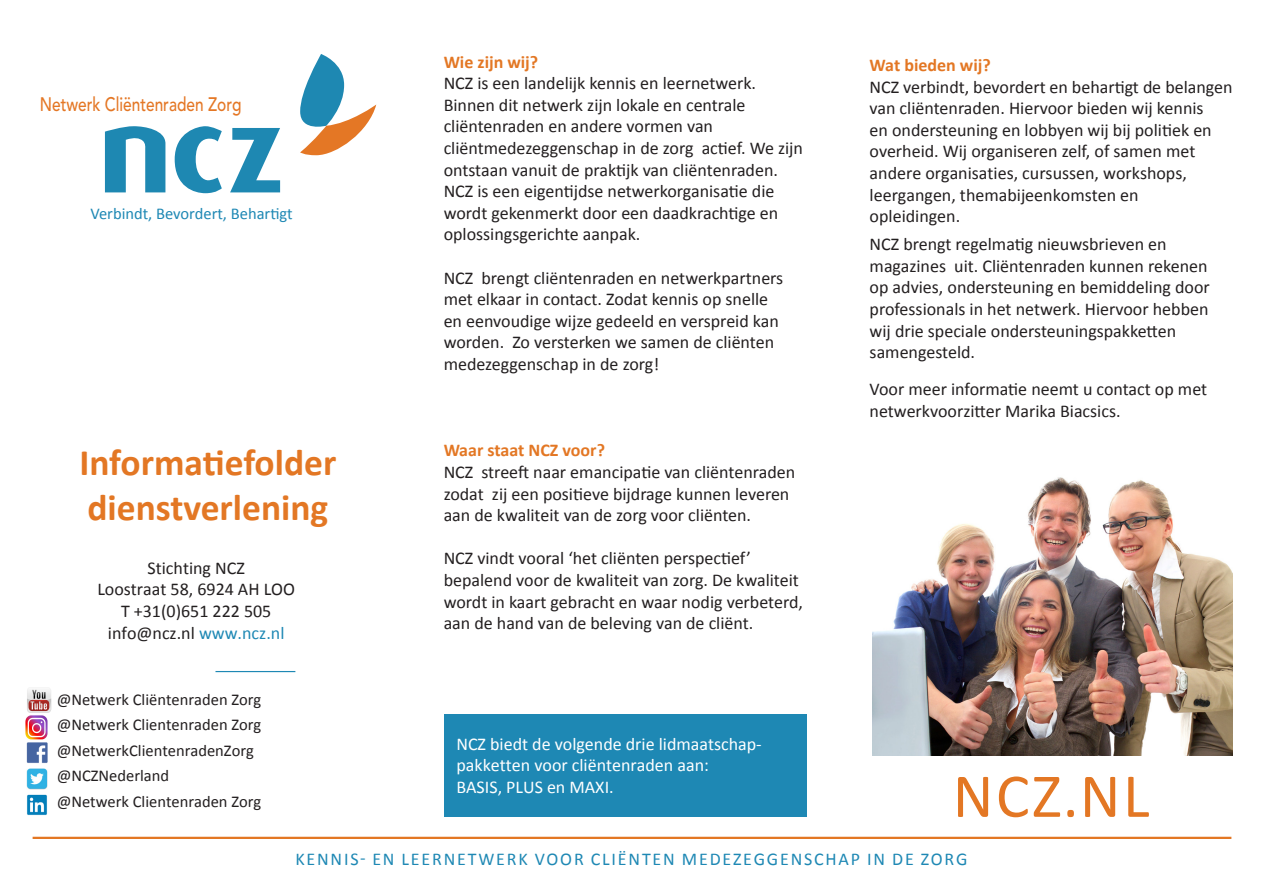
<style>
.page{position:relative;width:1263px;height:893px;background:#fff}
.page>*{position:absolute;margin:0;border:0;box-sizing:border-box;transform-origin:0 0}
.t1{font:63px "Calibri";color:#e37724}
.t2{font:700 37.5px/45px "Calibri";color:#e37724}
.t3{font:500 19.5px "Avenir LT";color:#e47725;scale:.8 1}
.t4{font:18px/21.6px "Calibri";color:#231f20}
.t5{font:18px/21.6px "Calibri";color:#fff}
.t6{font:18px "Calibri";letter-spacing:.1em;color:#1e88b4}
.t7{font:700 18px "Calibri";color:#e37724}
.t8{font:16.5px/25.5px "Calibri";color:#231f20}
.t9{font:16.5px "Calibri";color:#1e88b4}
.s1{color:#1e88b4}
.s2{font-weight:700;color:#e37724}
</style>
<div class="page">
<img style="left:872px;top:477px;width:360px;height:279px">
<hr style="left:33px;top:837px;width:1198px;height:2px;background:#e37724">
<hr style="left:215px;top:671px;width:80px;height:1px;background:#1e88b4">
<svg style="left:105px;top:126px;width:60px;height:66px"></svg>
<svg style="left:175px;top:126px;width:47px;height:67px"></svg>
<svg style="left:230px;top:128px;width:50px;height:64px"></svg>
<svg style="left:300px;top:54px;width:76px;height:101px"></svg>
<img style="left:27px;top:742px;width:21px;height:21px">
<img style="left:27px;top:768px;width:21px;height:21px">
<img style="left:27px;top:794px;width:20px;height:21px">
<div style="left:444px;top:714px;width:362px;height:103px;background:#1e88b4"></div>
<img style="left:26px;top:716px;width:22px;height:23px">
<img style="left:27px;top:689px;width:25px;height:24px">
<p class="t3" style="left:40px;top:93px;width:254px">Netwerk Cliëntenraden Zorg</p>
<p class="t9" style="left:90px;top:203px;width:204px">Verbindt, Bevordert, Behartigt</p>
<p class="t2" style="left:79px;top:440px;width:258px">Informatiefolder dienstverlening</p>
<p class="t4" style="left:97px;top:557px;width:199px;text-align:center">Stichting NCZ<br>Loostraat 58, 6924 AH LOO<br>T +31(0)651 222 505 info@ncz.nl <span class="s1">www.ncz.nl</span></p>
<p class="t8" style="left:57px;top:686px;width:206px">@Netwerk Cliëntenraden Zorg @Netwerk Clientenraden Zorg @NetwerkClientenradenZorg @NCZNederland<br>@Netwerk Clientenraden Zorg</p>
<p class="t7" style="left:444px;top:50px;width:96px">Wie zijn wij?</p>
<p class="t4" style="left:444px;top:72px;width:361px">NCZ is een landelijk kennis en leernetwerk.<br>Binnen dit netwerk zijn lokale en centrale cliëntenraden en andere vormen van cliëntmedezeggenschap in de zorg actief. We zijn ontstaan vanuit de praktijk van cliëntenraden.<br>NCZ is een eigentijdse netwerkorganisatie die wordt gekenmerkt door een daadkrachtige en oplossingsgerichte aanpak.</p>
<p class="t4" style="left:444px;top:267px;width:341px">NCZ brengt cliëntenraden en netwerkpartners met elkaar in contact. Zodat kennis op snelle en eenvoudige wijze gedeeld en verspreid kan worden. Zo versterken we samen de cliënten medezeggenschap in de zorg!</p>
<p class="t4" style="left:444px;top:440px;width:353px"><span class="s2">Waar staat NCZ voor?<br></span>NCZ streeft naar emancipatie van cliëntenraden zodat zij een positieve bijdrage kunnen leveren aan de kwaliteit van de zorg voor cliënten.</p>
<p class="t4" style="left:444px;top:548px;width:361px">NCZ vindt vooral ‘het cliënten perspectief’ bepalend voor de kwaliteit van zorg. De kwaliteit wordt in kaart gebracht en waar nodig verbeterd, aan de hand van de beleving van de cliënt.</p>
<p class="t5" style="left:456px;top:733px;width:307px">NCZ biedt de volgende drie lidmaatschap&shy;pakketten voor cliëntenraden aan:<br>BASIS, PLUS en MAXI.</p>
<p class="t4" style="left:870px;top:54px;width:365px"><span class="s2">Wat bieden wij?<br></span>NCZ verbindt, bevordert en behartigt de belangen van cliëntenraden. Hiervoor bieden wij kennis<br>en ondersteuning en lobbyen wij bij politiek en overheid. Wij organiseren zelf, of samen met andere organisaties, cursussen, workshops, leergangen, themabijeenkomsten en opleidingen.</p>
<p class="t4" style="left:870px;top:233px;width:342px">NCZ brengt regelmatig nieuwsbrieven en magazines uit. Cliëntenraden kunnen rekenen op advies, ondersteuning en bemiddeling door professionals in het netwerk. Hiervoor hebben wij drie speciale ondersteuningspakketten samengesteld.</p>
<p class="t4" style="left:870px;top:378px;width:339px">Voor meer informatie neemt u contact op met netwerkvoorzitter Marika Biacsics.</p>
<p class="t1" style="left:953px;top:756px;width:198px">NCZ.NL</p>
<p class="t6" style="left:295px;top:848px;width:673px">KENNIS- EN LEERNETWERK VOOR CLIËNTEN MEDEZEGGENSCHAP IN DE ZORG</p>
</div>
